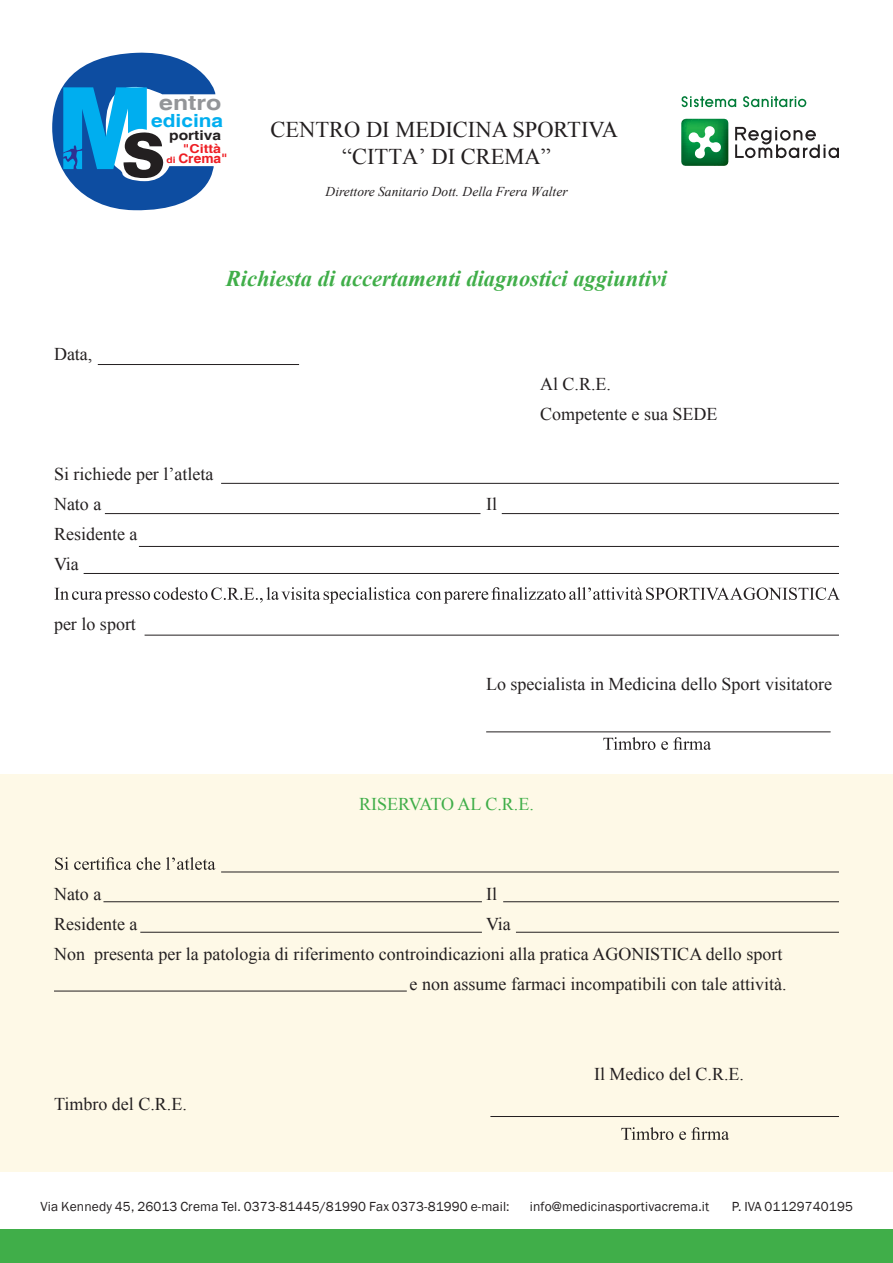
<style>
.page{position:relative;width:893px;height:1263px;background:#fff}
.page>*{position:absolute;margin:0;border:0;box-sizing:border-box;transform-origin:0 0}
.t1{font:italic 700 22.5px "Times New Roman";color:#40ae49}
.t2{font:22.5px/27px "Times New Roman";color:#231f20;text-align:center}
.t3{font:700 20.7px "Helvetica";color:#939598;scale:1.2 1}
.t4{font:700 18.15px "Helvetica";color:#00aeef;scale:1.15 1}
.t5{font:18px/30px "Times New Roman";color:#231f20}
.t6{font:18px "Times New Roman";color:#40ae49}
.t7{font:13.5px "Franklin Gothic";letter-spacing:.01em;color:#231f20}
.t8{font:italic 13.5px "Times New Roman";color:#231f20}
.t9{font:700 13.5px "Helvetica";color:#231f20;scale:1.15 1}
.t10{font:700 13.05px "Helvetica";color:#ee1d23;scale:1.05 1}
.t11{font:700 12.3px "Helvetica";color:#ee1d23;scale:1.15 1}
.s1{font-size:8.85px}
</style>
<div class="page">
<div style="left:0;top:774px;width:893px;height:397px;background:#fef9e7"></div>
<svg style="left:52px;top:52px;width:163px;height:159px"></svg>
<svg style="left:682px;top:96px;width:54px;height:11px"></svg>
<svg style="left:743px;top:96px;width:63px;height:11px"></svg>
<svg style="left:54px;top:587px;width:786px;height:16px"></svg>
<svg style="left:603px;top:737px;width:108px;height:13px"></svg>
<svg style="left:55px;top:857px;width:160px;height:13px"></svg>
<svg style="left:621px;top:1127px;width:108px;height:13px"></svg>
<div style="left:0;top:1230px;width:893px;height:33px;background:#40ae49"></div>
<svg style="left:735px;top:127px;width:104px;height:31px"></svg>
<svg style="left:681px;top:119px;width:47px;height:47px"></svg>
<hr style="left:98px;top:364px;width:201px;height:1px;background:#231f20">
<hr style="left:221px;top:483px;width:618px;height:1px;background:#231f20">
<hr style="left:105px;top:513px;width:375px;height:1px;background:#231f20">
<hr style="left:502px;top:513px;width:337px;height:1px;background:#231f20">
<hr style="left:139px;top:546px;width:700px;height:1px;background:#231f20">
<hr style="left:84px;top:573px;width:755px;height:1px;background:#231f20">
<hr style="left:145px;top:635px;width:694px;height:1px;background:#231f20">
<hr style="left:486px;top:732px;width:345px;height:1px;background:#231f20">
<hr style="left:221px;top:872px;width:618px;height:1px;background:#231f20">
<hr style="left:103px;top:901px;width:379px;height:1px;background:#231f20">
<hr style="left:503px;top:901px;width:336px;height:1px;background:#231f20">
<hr style="left:140px;top:932px;width:342px;height:1px;background:#231f20">
<hr style="left:516px;top:932px;width:323px;height:1px;background:#231f20">
<hr style="left:54px;top:991px;width:353px;height:1px;background:#231f20">
<hr style="left:490px;top:1116px;width:349px;height:1px;background:#231f20">
<p class="t3" style="left:159px;top:90px;width:53px">entro</p>
<p class="t4" style="left:151px;top:109px;width:64px">edicina</p>
<p class="t9" style="left:169px;top:127px;width:47px">portiva</p>
<p class="t10" style="left:167px;top:151px;width:60px"><span class="s1">di</span> Crema"</p>
<p class="t11" style="left:183px;top:141px;width:35px">"Città</p>
<p class="t2" style="left:270px;top:116px;width:349px">CENTRO DI MEDICINA SPORTIVA “CITTA’ DI CREMA”</p>
<p class="t8" style="left:326px;top:183px;width:243px">Direttore Sanitario Dott. Della Frera Walter</p>
<p class="t1" style="left:226px;top:263px;width:443px">Richiesta di accertamenti diagnostici aggiuntivi</p>
<p class="t5" style="left:54px;top:338px;width:40px">Data,</p>
<p class="t5" style="left:54px;top:458px;width:161px">Si richiede per l’atleta<br>Nato a</p>
<p class="t5" style="left:54px;top:518px;width:85px">Residente a<br>Via</p>
<p class="t5" style="left:54px;top:608px;width:83px">per lo sport</p>
<p class="t5" style="left:486px;top:488px;width:12px">Il</p>
<p class="t5" style="left:540px;top:368px;width:179px">Al C.R.E.<br>Competente e sua SEDE</p>
<p class="t5" style="left:486px;top:668px;width:347px">Lo specialista in Medicina dello Sport visitatore</p>
<p class="t6" style="left:359px;top:791px;width:176px">RISERVATO AL C.R.E.</p>
<p class="t5" style="left:54px;top:878px;width:49px">Nato a</p>
<p class="t5" style="left:486px;top:878px;width:12px">Il</p>
<p class="t5" style="left:54px;top:908px;width:85px">Residente a</p>
<p class="t5" style="left:486px;top:908px;width:26px">Via</p>
<p class="t5" style="left:54px;top:938px;width:730px">Non presenta per la patologia di riferimento controindicazioni alla pratica AGONISTICA dello sport</p>
<p class="t5" style="left:410px;top:968px;width:378px">e non assume farmaci incompatibili con tale attività.</p>
<p class="t5" style="left:54px;top:1088px;width:134px">Timbro del C.R.E.</p>
<p class="t5" style="left:594px;top:1058px;width:151px">Il Medico del C.R.E.</p>
<p class="t7" style="left:40px;top:1198px;width:471px">Via Kennedy 45, 26013 Crema Tel. 0373-81445/81990 Fax 0373-81990 e-mail:</p>
<p class="t7" style="left:530px;top:1198px;width:181px">info@medicinasportivacrema.it</p>
<p class="t7" style="left:732px;top:1198px;width:123px">P. IVA 01129740195</p>
</div>
